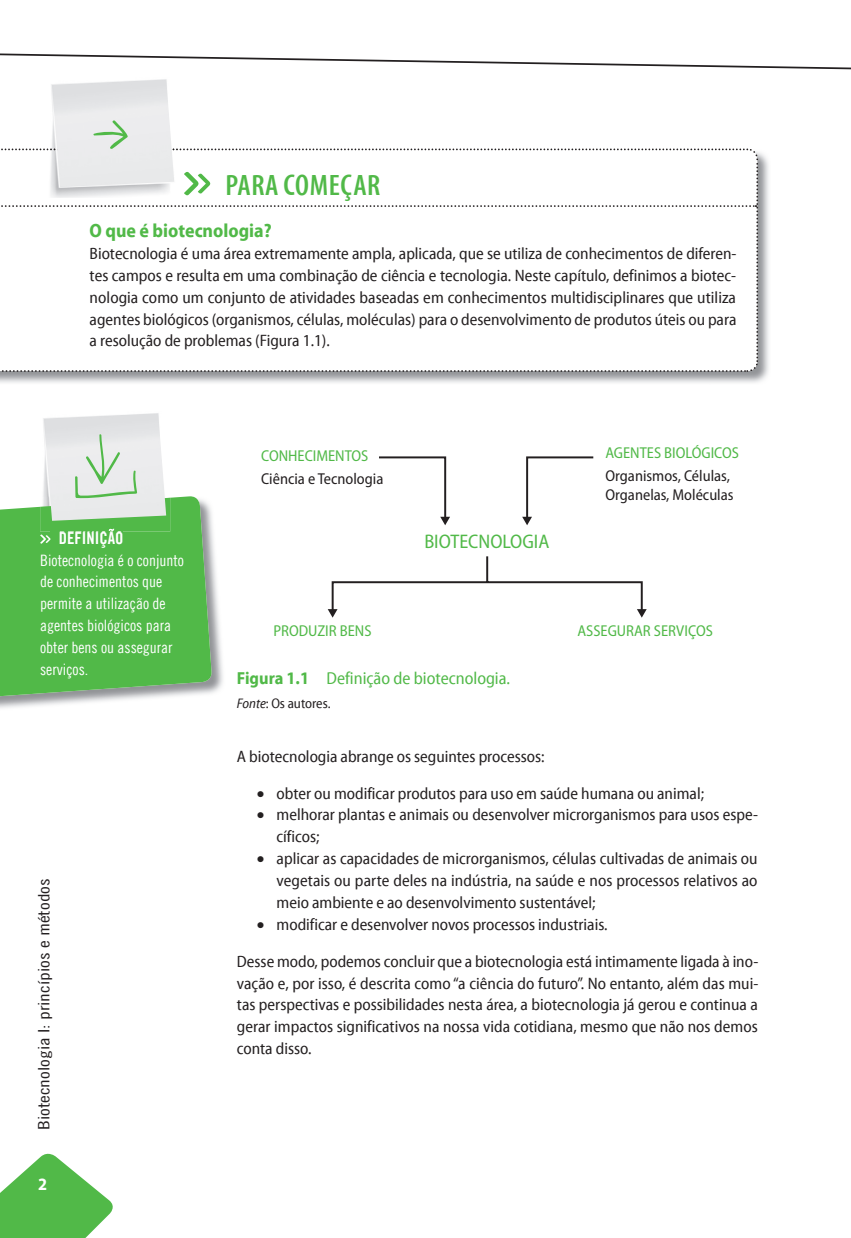
<style>
.page{position:relative;width:851px;height:1238px;background:#fff}
.page>*{position:absolute;margin:0;border:0;box-sizing:border-box;transform-origin:0 0}
.t1{font:600 condensed 29.75px "Probario";letter-spacing:.02em;color:#51b948}
.t2{font:semi-condensed 19.78px "Probario";color:#51b948}
.t3{font:700 semi-condensed 19.25px "Probario";color:#51b948}
.t4{font:semi-condensed 17.5px "Probario";color:#51b948}
.t5{font:700 semi-condensed 17.5px "Probario";color:#fff}
.t6{font:semi-condensed 16.62px/21.9px "Probario";color:#231f20;text-align:justify}
.t7{font:16.62px "Caecil Bold Condensed N20";color:#fff}
.t8{font:15.75px/21.9px "Caecil Condensed N18";color:#fff}
.t9{font:semi-condensed 15.75px/22.9px "Probario";color:#231f20}
.t10{font:15.75px "Caecil Condensed N18";color:#231f20;scale:1.25 1}
.t11{font:semi-condensed 15.75px "Probario";color:#51b948}
.t12{font:semi-condensed 14px "Probario";color:#231f20}
.s1{color:#51b948}
.s2{font-weight:700}
.s3{font-style:italic}
</style>
<div class="page">
<svg style="left:0;top:53px;width:850px;height:17px"></svg>
<img style="left:710px;top:152px;width:59px;height:231px">
<img style="left:52px;top:80px;width:117px;height:40px">
<svg style="left:0;top:120px;width:759px;height:252px"></svg>
<img style="left:0;top:525px;width:223px;height:183px">
<svg style="left:0;top:496px;width:212px;height:206px;background:#5eba57"></svg>
<svg style="left:40px;top:534px;width:10px;height:9px"></svg>
<img style="left:40px;top:497px;width:130px;height:34px">
<img style="left:50px;top:529px;width:72px;height:2px">
<img style="left:44px;top:413px;width:122px;height:108px">
<svg style="left:75px;top:434px;width:62px;height:65px;background:#d7e4d7"></svg>
<svg style="left:379px;top:456px;width:71px;height:69px"></svg>
<svg style="left:522px;top:456px;width:72px;height:69px"></svg>
<svg style="left:327px;top:556px;width:319px;height:61px"></svg>
<svg style="left:0;top:1153px;width:113px;height:85px"></svg>
<p class="t1" style="left:225px;top:169px;width:156px">PARA COMEÇAR</p>
<p class="t3" style="left:90px;top:220px;width:183px">O que é biotecnologia?</p>
<p class="t6" style="left:90px;top:243px;width:648px">Biotecnologia é uma área extremamente ampla, aplicada, que se utiliza de conhecimentos de diferen&shy;tes campos e resulta em uma combinação de ciência e tecnologia. Neste capítulo, definimos a biotec&shy;nologia como um conjunto de atividades baseadas em conhecimentos multidisciplinares que utiliza agentes biológicos (organismos, células, moléculas) para o desenvolvimento de produtos úteis ou para a resolução de problemas (Figura 1.1).</p>
<p class="t7" style="left:59px;top:527px;width:66px">DEFINIÇÃO</p>
<p class="t8" style="left:40px;top:548px;width:145px">Biotecnologia é o conjunto de conhecimentos que permite a utilização de agentes biológicos para obter bens ou assegurar serviços.</p>
<p class="t10" style="left:35px;top:1130px;width:203px;rotate:-90deg">Biotecnologia I: princípios e métodos</p>
<p class="t5" style="left:38px;top:1173px;width:11px">2</p>
<p class="t9" style="left:261px;top:445px;width:124px"><span class="s1">CONHECIMENTOS<br></span>Ciência e Tecnologia</p>
<p class="t2" style="left:424px;top:531px;width:127px">BIOTECNOLOGIA</p>
<p class="t9" style="left:605px;top:442px;width:135px"><span class="s1">AGENTES BIOLÓGICOS<br></span>Organismos, Células,</p>
<p class="t9" style="left:605px;top:484px;width:130px">Organelas, Moléculas</p>
<p class="t11" style="left:273px;top:622px;width:100px">PRODUZIR BENS</p>
<p class="t4" style="left:237px;top:669px;width:275px"><span class="s2">Figura 1.1</span> Definição de biotecnologia.</p>
<p class="t12" style="left:237px;top:696px;width:95px"><span class="s3">Fonte</span>: Os autores.</p>
<p class="t11" style="left:577px;top:622px;width:137px">ASSEGURAR SERVIÇOS</p>
<p class="t6" style="left:237px;top:745px;width:309px">A biotecnologia abrange os seguintes processos:</p>
<p class="t6" style="left:257px;top:782px;width:449px">• obter ou modificar produtos para uso em saúde humana ou animal;</p>
<p class="t6" style="left:276px;top:804px;width:483px;text-indent:-20px">• melhorar plantas e animais ou desenvolver microrganismos para usos espe&shy;cíficos;</p>
<p class="t6" style="left:276px;top:848px;width:482px;text-indent:-20px">• aplicar as capacidades de microrganismos, células cultivadas de animais ou vegetais ou parte deles na indústria, na saúde e nos processos relativos ao meio ambiente e ao desenvolvimento sustentável;</p>
<p class="t6" style="left:257px;top:913px;width:352px">• modificar e desenvolver novos processos industriais.</p>
<p class="t6" style="left:237px;top:950px;width:523px">Desse modo, podemos concluir que a biotecnologia está intimamente ligada à ino&shy;vação e, por isso, é descrita como “a ciência do futuro”. No entanto, além das mui&shy;tas perspectivas e possibilidades nesta área, a biotecnologia já gerou e continua a gerar impactos significativos na nossa vida cotidiana, mesmo que não nos demos conta disso.</p>
</div>
